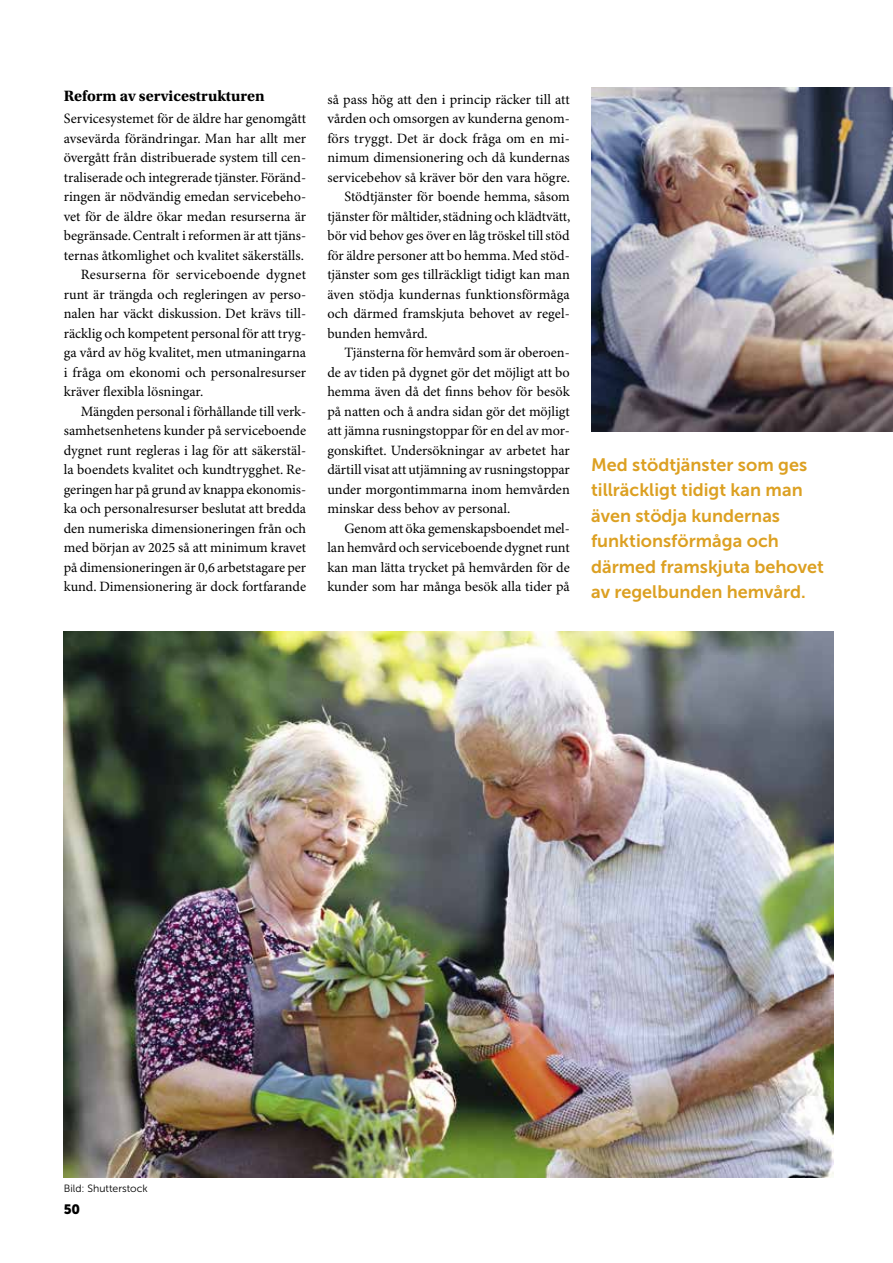
<style>
.page{position:relative;width:893px;height:1263px;background:#fff}
.page>*{position:absolute;margin:0;border:0;box-sizing:border-box;transform-origin:0 0}
.t1{font:18px/25.5px "Museo Sans 700";color:#dca022}
.t2{font:700 15.75px "Utopia Std";color:#000}
.t3{font:14.25px "Minion Pro";letter-spacing:-.005em;color:#000}
.t4{font:14.25px "Minion Pro";letter-spacing:.015em;color:#000}
.t5{font:13.5px "Museo Sans 900";color:#000}
.t6{font:10.5px "Museo Sans 300";color:#000}
</style>
<div class="page">
<img style="left:64px;top:631px;width:769px;height:547px">
<img style="left:591px;top:88px;width:302px;height:344px">
<p class="t2" style="left:64px;top:86px;width:202px">Reform av servicestrukturen</p>
<p class="t3" style="left:64px;top:110px;width:244px">Servicesystemet för de äldre har genomgått</p>
<p class="t3" style="left:64px;top:130px;width:244px">avsevärda förändringar. Man har allt mer</p>
<p class="t3" style="left:64px;top:149px;width:244px">övergått från distribuerade system till cen-</p>
<p class="t3" style="left:64px;top:169px;width:244px">traliserade och integrerade tjänster. Föränd-</p>
<p class="t3" style="left:64px;top:188px;width:244px">ringen är nödvändig emedan servicebeho-</p>
<p class="t3" style="left:64px;top:208px;width:244px">vet för de äldre ökar medan resurserna är</p>
<p class="t3" style="left:64px;top:227px;width:244px">begränsade. Centralt i reformen är att tjäns-</p>
<p class="t3" style="left:64px;top:247px;width:242px">ternas åtkomlighet och kvalitet säkerställs.</p>
<p class="t4" style="left:81px;top:266px;width:227px">Resurserna för serviceboende dygnet</p>
<p class="t3" style="left:64px;top:286px;width:244px">runt är trängda och regleringen av perso-</p>
<p class="t3" style="left:64px;top:305px;width:244px">nalen har väckt diskussion. Det krävs till-</p>
<p class="t3" style="left:64px;top:324px;width:244px">räcklig och kompetent personal för att tryg-</p>
<p class="t3" style="left:64px;top:344px;width:244px">ga vård av hög kvalitet, men utmaningarna</p>
<p class="t3" style="left:64px;top:363px;width:244px">i fråga om ekonomi och personalresurser</p>
<p class="t3" style="left:64px;top:383px;width:141px">kräver flexibla lösningar.</p>
<p class="t3" style="left:81px;top:402px;width:227px">Mängden personal i förhållande till verk-</p>
<p class="t3" style="left:64px;top:422px;width:244px">samhetsenhetens kunder på serviceboende</p>
<p class="t3" style="left:64px;top:441px;width:244px">dygnet runt regleras i lag för att säkerstäl-</p>
<p class="t3" style="left:64px;top:461px;width:244px">la boendets kvalitet och kundtrygghet. Re-</p>
<p class="t3" style="left:64px;top:480px;width:244px">geringen har på grund av knappa ekonomis-</p>
<p class="t3" style="left:64px;top:500px;width:244px">ka och personalresurser beslutat att bredda</p>
<p class="t3" style="left:64px;top:519px;width:244px">den numeriska dimensioneringen från och</p>
<p class="t3" style="left:64px;top:539px;width:244px">med början av 2025 så att minimum kravet</p>
<p class="t3" style="left:64px;top:558px;width:244px">på dimensioneringen är 0,6 arbetstagare per</p>
<p class="t3" style="left:64px;top:578px;width:244px">kund. Dimensionering är dock fortfarande</p>
<p class="t3" style="left:327px;top:91px;width:244px">så pass hög att den i princip räcker till att</p>
<p class="t3" style="left:327px;top:110px;width:244px">vården och omsorgen av kunderna genom-</p>
<p class="t3" style="left:327px;top:130px;width:244px">förs tryggt. Det är dock fråga om en mi-</p>
<p class="t3" style="left:327px;top:149px;width:244px">nimum dimensionering och då kundernas</p>
<p class="t3" style="left:327px;top:169px;width:244px">servicebehov så kräver bör den vara högre.</p>
<p class="t3" style="left:344px;top:188px;width:227px">Stödtjänster för boende hemma, såsom</p>
<p class="t3" style="left:327px;top:208px;width:245px">tjänster för måltider, städning och klädtvätt,</p>
<p class="t3" style="left:327px;top:227px;width:244px">bör vid behov ges över en låg tröskel till stöd</p>
<p class="t3" style="left:327px;top:247px;width:244px">för äldre personer att bo hemma. Med stöd-</p>
<p class="t3" style="left:327px;top:266px;width:244px">tjänster som ges tillräckligt tidigt kan man</p>
<p class="t3" style="left:327px;top:286px;width:244px">även stödja kundernas funktionsförmåga</p>
<p class="t3" style="left:327px;top:305px;width:244px">och därmed framskjuta behovet av regel-</p>
<p class="t3" style="left:327px;top:324px;width:102px">bunden hemvård.</p>
<p class="t3" style="left:344px;top:344px;width:227px">Tjänsterna för hemvård som är oberoen-</p>
<p class="t3" style="left:327px;top:363px;width:244px">de av tiden på dygnet gör det möjligt att bo</p>
<p class="t3" style="left:327px;top:383px;width:244px">hemma även då det finns behov för besök</p>
<p class="t3" style="left:327px;top:402px;width:244px">på natten och å andra sidan gör det möjligt</p>
<p class="t3" style="left:327px;top:422px;width:244px">att jämna rusningstoppar för en del av mor-</p>
<p class="t3" style="left:327px;top:441px;width:244px">gonskiftet. Undersökningar av arbetet har</p>
<p class="t3" style="left:327px;top:461px;width:244px">därtill visat att utjämning av rusningstoppar</p>
<p class="t3" style="left:327px;top:480px;width:244px">under morgontimmarna inom hemvården</p>
<p class="t3" style="left:327px;top:500px;width:184px">minskar dess behov av personal.</p>
<p class="t3" style="left:344px;top:519px;width:227px">Genom att öka gemenskapsboendet mel-</p>
<p class="t3" style="left:327px;top:539px;width:244px">lan hemvård och serviceboende dygnet runt</p>
<p class="t3" style="left:327px;top:558px;width:244px">kan man lätta trycket på hemvården för de</p>
<p class="t3" style="left:327px;top:578px;width:244px">kunder som har många besök alla tider på</p>
<p class="t1" style="left:591px;top:452px;width:234px">Med stödtjänster som ges tillräckligt tidigt kan man även stödja kundernas funktionsförmåga och därmed framskjuta behovet av regelbunden hemvård.</p>
<p class="t6" style="left:64px;top:1182px;width:86px">Bild: Shutterstock</p>
<p class="t5" style="left:64px;top:1201px;width:18px">50</p>
</div>
